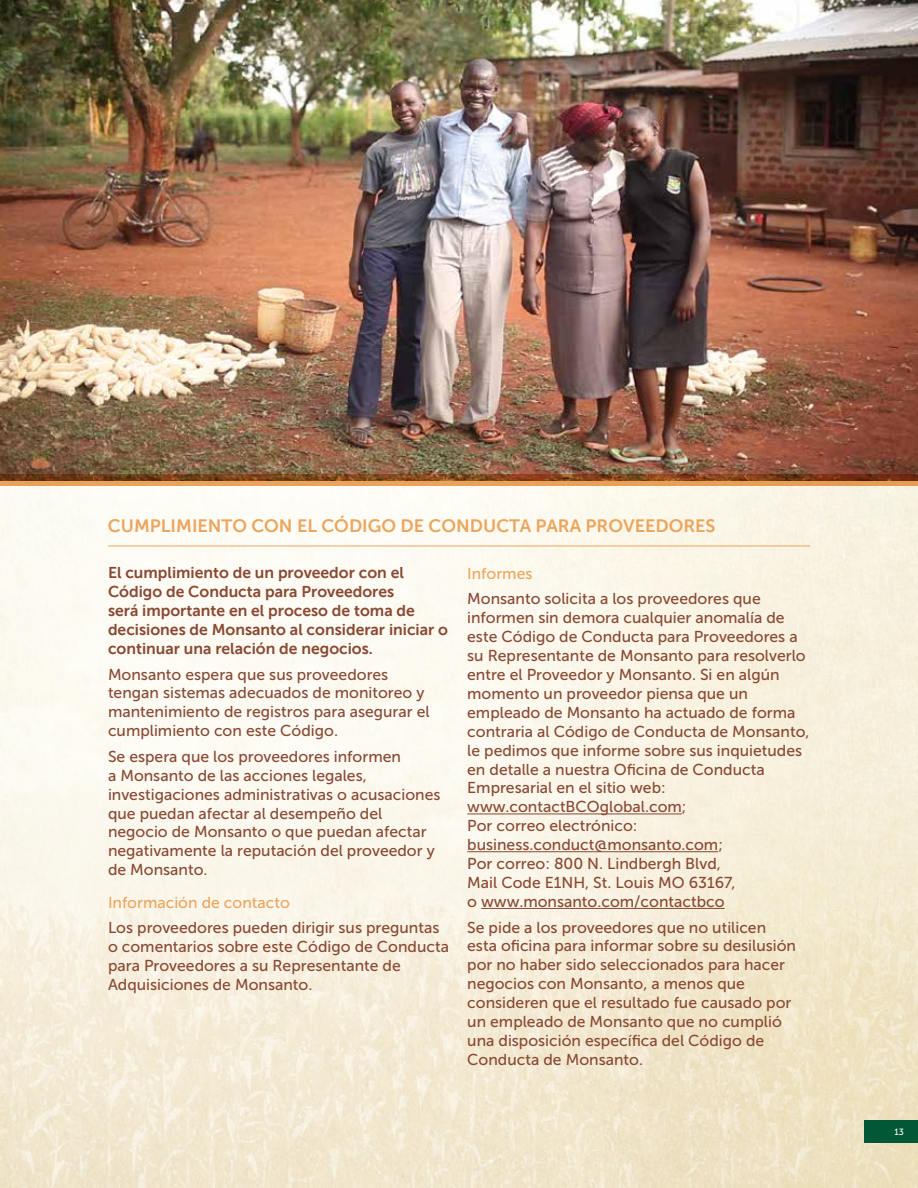
<style>
.page{position:relative;width:918px;height:1188px;background:#fff}
.page>*{position:absolute;margin:0;border:0;box-sizing:border-box;transform-origin:0 0}
.t1{font:18px "Museo Sans 700";color:#eca55d}
.t2{font:15.75px/18.9px "Museo Sans 500";color:#894933}
.t3{font:15.75px/18.9px "Museo Sans 700";color:#894933}
.t4{font:15.75px "Museo Sans 500";color:#eca55d}
.t5{font:9px "Museo Sans 500";color:#fff}
</style>
<div class="page">
<div style="left:864px;top:1120px;width:54px;height:23px;background:#005837"></div>
<img style="left:0;top:0;width:918px;height:474px">
<hr style="left:108px;top:546px;width:702px;height:1px;background:#eca55d">
<hr style="left:467px;top:814px;width:215px;height:1px;background:#894933">
<hr style="left:467px;top:851px;width:251px;height:1px;background:#894933">
<hr style="left:481px;top:908px;width:244px;height:1px;background:#894933">
<svg style="left:0;top:474px;width:918px;height:12px;background:#a86833"></svg>
<p class="t1" style="left:108px;top:516px;width:609px">CUMPLIMIENTO CON EL CÓDIGO DE CONDUCTA PARA PROVEEDORES</p>
<p class="t3" style="left:108px;top:563px;width:342px">El cumplimiento de un proveedor con el Código de Conducta para Proveedores<br>será importante en el proceso de toma de decisiones de Monsanto al considerar iniciar o continuar una relación de negocios.</p>
<p class="t2" style="left:108px;top:665px;width:323px">Monsanto espera que sus proveedores tengan sistemas adecuados de monitoreo y mantenimiento de registros para asegurar el cumplimiento con este Código.</p>
<p class="t2" style="left:108px;top:747px;width:334px">Se espera que los proveedores informen<br>a Monsanto de las acciones legales, investigaciones administrativas o acusaciones que puedan afectar al desempeño del negocio de Monsanto o que puedan afectar negativamente la reputación del proveedor y de Monsanto.</p>
<p class="t4" style="left:108px;top:894px;width:183px">Información de contacto</p>
<p class="t2" style="left:108px;top:918px;width:343px">Los proveedores pueden dirigir sus preguntas o comentarios sobre este Código de Conducta para Proveedores a su Representante de Adquisiciones de Monsanto.</p>
<p class="t4" style="left:467px;top:565px;width:67px">Informes</p>
<p class="t2" style="left:467px;top:590px;width:344px">Monsanto solicita a los proveedores que informen sin demora cualquier anomalía de este Código de Conducta para Proveedores a su Representante de Monsanto para resolverlo entre el Proveedor y Monsanto. Si en algún momento un proveedor piensa que un empleado de Monsanto ha actuado de forma contraria al Código de Conducta de Monsanto, le pedimos que informe sobre sus inquietudes en detalle a nuestra Oficina de Conducta Empresarial en el sitio web: www.contactBCOglobal.com;<br>Por correo electrónico: business.conduct@monsanto.com;<br>Por correo: 800 N. Lindbergh Blvd,<br>Mail Code E1NH, St. Louis MO 63167,<br>o www.monsanto.com/contactbco</p>
<p class="t2" style="left:467px;top:918px;width:330px">Se pide a los proveedores que no utilicen esta oficina para informar sobre su desilusión por no haber sido seleccionados para hacer negocios con Monsanto, a menos que consideren que el resultado fue causado por un empleado de Monsanto que no cumplió una disposición específica del Código de Conducta de Monsanto.</p>
<p class="t5" style="left:895px;top:1127px;width:11px">13</p>
</div>
